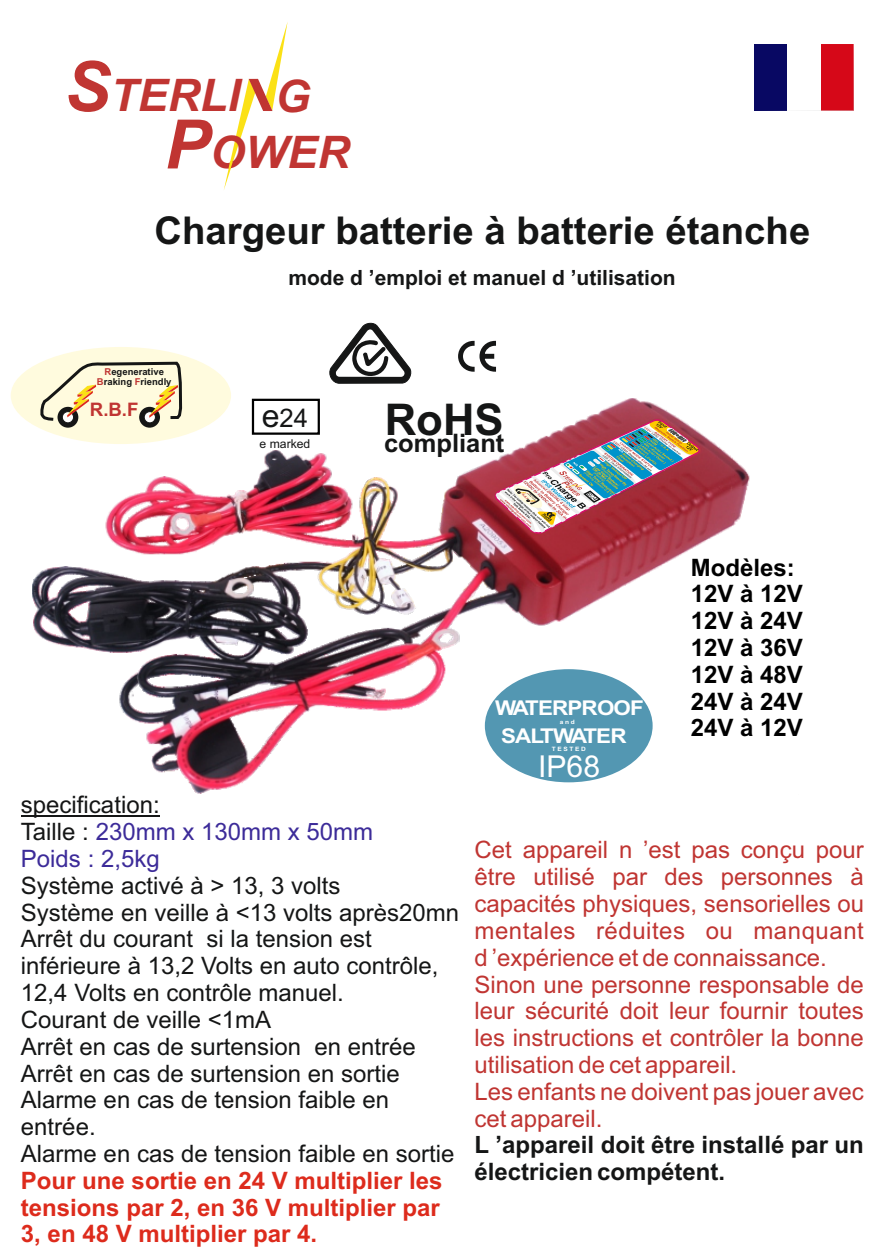
<style>
.page{position:relative;width:893px;height:1259px;background:#fff}
.page>*{position:absolute;margin:0;border:0;box-sizing:border-box;transform-origin:0 0}
.t1{font:italic 700 45px/57.3px "Arial";color:#c03532}
.t2{font:700 43.8px "Arial";color:#151616}
.t3{font:700 38.4px "Arial";color:#151616}
.t4{font:30.3px "Arial";color:#fff}
.t5{font:25.8px "Arial";color:#151616}
.t6{font:700 25.5px "Arial";color:#151616}
.t7{font:24px/26.7px "Arial";color:#c03532}
.t8{font:24px/26.7px "Arial";color:#151616}
.t9{font:700 24px/26.7px "Arial";color:#dd2b1c;text-align:justify}
.t10{font:700 24px/26.7px "Arial";color:#151616}
.t11{font:700 24px/26.7px "Arial";color:#000}
.t12{font:24px/26.7px "Arial";color:#3c2b99}
.t13{font:700 21px "Arial";color:#151616}
.t14{font:700 20.4px "Arial";letter-spacing:-.035em;color:#fff;scale:1.1 1}
.t15{font:700 18.6px "Arial";color:#c03532}
.t16{font:12.3px "Arial";color:#151616}
.t17{font:700 9.6px/10.5px "Arial";color:#151616;text-align:center}
.t18{font:700 6px "Arial";letter-spacing:.255em;color:#fff;scale:1.1 1}
.s1{font-size:69.3px}
.s2{font-size:68.1px}
.s3{color:#c03532}
.s4{font-size:32.1px}
.s5{color:#151616}
</style>
<div class="page">
<hr style="left:21px;top:815px;width:139px;height:1px;background:#151616">
<svg style="left:754px;top:44px;width:100px;height:67px"></svg>
<img style="left:33px;top:398px;width:717px;height:396px">
<img style="left:492px;top:419px;width:210px;height:117px">
<div style="left:11px;top:347px;width:220px;height:97px;background:#fffbde;border-radius:50%"></div>
<div style="left:58px;top:407px;width:20px;height:21px;background:#151616;border-radius:50%"></div>
<svg style="left:139px;top:407px;width:21px;height:21px"></svg>
<svg style="left:40px;top:360px;width:143px;height:62px"></svg>
<div style="left:485px;top:669px;width:168px;height:113px;background:#5397b2;border-radius:50%"></div>
<div style="left:252px;top:399px;width:68px;height:36px;border:2px solid #000"></div>
<svg style="left:458px;top:340px;width:38px;height:32px"></svg>
<svg style="left:329px;top:322px;width:83px;height:62px"></svg>
<svg style="left:224px;top:22px;width:64px;height:168px"></svg>
<h1 class="t1" style="left:165px;top:71px;width:187px;text-indent:-101px"><span class="s1">S</span>TERLI G<br><span class="s2">P</span>OWER</h1>
<h3 class="t3" style="left:154px;top:216px;width:657px">Chargeur batterie à batterie étanche</h3>
<p class="t13" style="left:288px;top:269px;width:389px">mode d ’emploi et manuel d ’utilisation</p>
<p class="t17" style="left:97px;top:367px;width:76px"><span class="s3">R</span>egenerative<br><span class="s3">B</span>raking <span class="s3">F</span>riendly</p>
<p class="t15" style="left:90px;top:403px;width:50px">R.B.F</p>
<p class="t5" style="left:262px;top:408px;width:48px"><span class="s4">e</span>24</p>
<h2 class="t2" style="left:385px;top:403px;width:120px">RoHS</h2>
<p class="t6" style="left:384px;top:433px;width:122px">compliant</p>
<p class="t16" style="left:260px;top:439px;width:52px">e marked</p>
<p class="t14" style="left:495px;top:700px;width:137px">WATERPROOF</p>
<p class="t18" style="left:560px;top:719px;width:15px">and</p>
<p class="t4" style="left:538px;top:754px;width:64px">IP68</p>
<p class="t14" style="left:501px;top:727px;width:115px">SALTWATER</p>
<p class="t18" style="left:552px;top:746px;width:32px">TESTED</p>
<p class="t11" style="left:691px;top:556px;width:114px">Modèles:<br>12V à 12V<br>12V à 24V<br>12V à 36V<br>12V à 48V<br>24V à 24V<br>24V à 12V</p>
<p class="t12" style="left:21px;top:793px;width:354px"><span class="s5">specification:<br>Taille :</span> 230mm x 130mm x 50mm<br>Poids : 2,5kg</p>
<p class="t8" style="left:21px;top:874px;width:440px">Système activé à &gt; 13, 3 volts<br>Système en veille à &lt;13 volts après20mn<br>Arrêt du courant si la tension est inférieure à 13,2 Volts en auto contrôle,<br>12,4 Volts en contrôle manuel.<br>Courant de veille &lt;1mA<br>Arrêt en cas de surtension en entrée<br>Arrêt en cas de surtension en sortie<br>Alarme en cas de tension faible en entrée.<br>Alarme en cas de tension faible en sortie</p>
<p class="t9" style="left:21px;top:1169px;width:423px">Pour une sortie en 24 V multiplier les tensions par 2, en 36 V multiplier par 3, en 48 V multiplier par 4.</p>
<p class="t7" style="left:474px;top:839px;width:391px">Cet appareil n ’est pas conçu pour être utilisé par des personnes à capacités physiques, sensorielles ou mentales réduites ou manquant d ’expérience et de connaissance.<br>Sinon une personne responsable de leur sécurité doit leur fournir toutes les instructions et contrôler la bonne utilisation de cet appareil.<br>Les enfants ne doivent pas jouer avec cet appareil.</p>
<p class="t10" style="left:474px;top:1134px;width:391px">L ’appareil doit être installé par un électricien compétent.</p>
</div>
